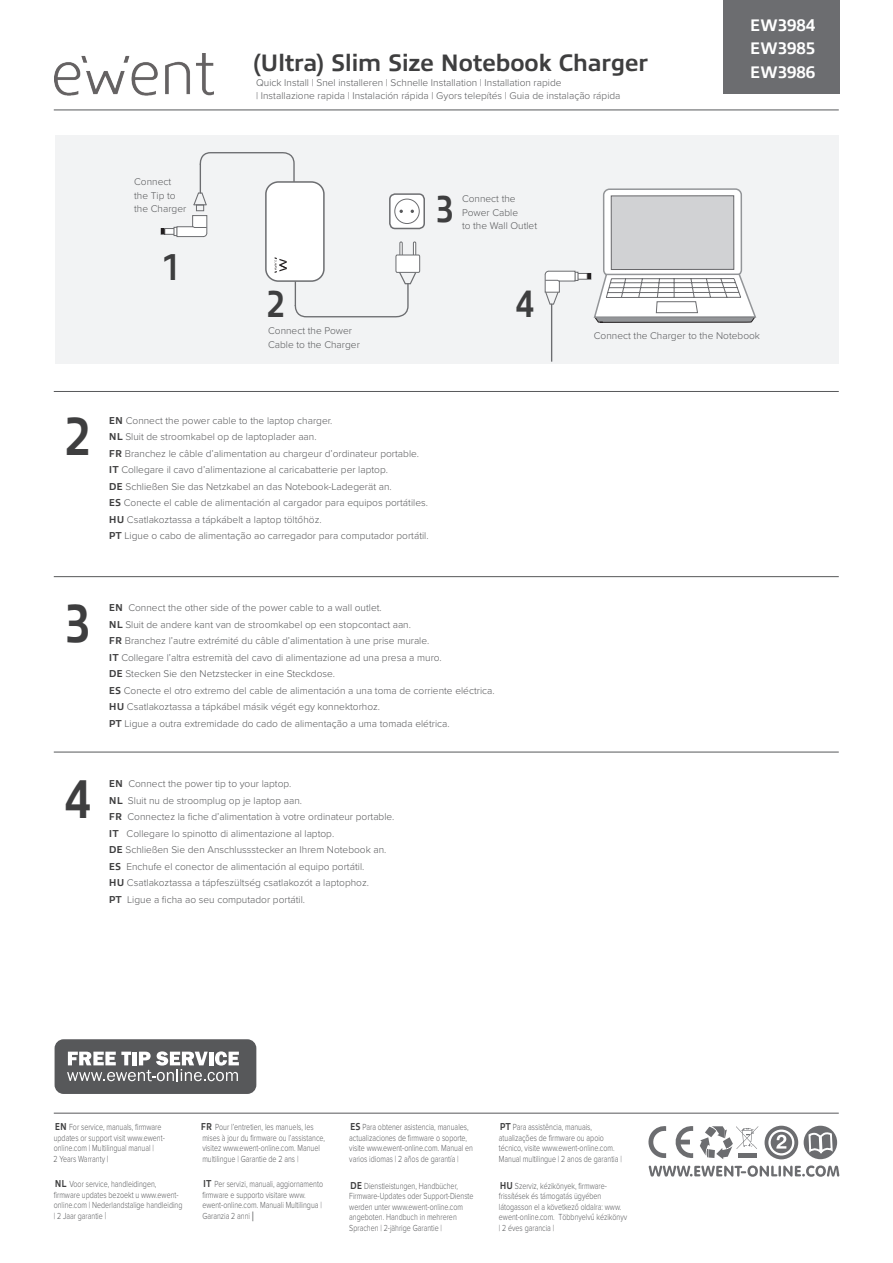
<style>
.page{position:relative;width:893px;height:1263px;background:#fff}
.page>*{position:absolute;margin:0;border:0;box-sizing:border-box;transform-origin:0 0}
.QIG-INSTRUCTIES{font:700 54px "Allumi Std";color:#3e3e3f;scale:.85 1}
.QIG-INSTRUCTIES-2{font:700 37.8px "Allumi Std";color:#3e3e3f;scale:.85 1}
.t1{font:700 24px "Allumi Std";letter-spacing:-.015em;color:#3e3e3f}
.t2{font:700 16.95px "Allumi Std";color:#fff}
.QIG-INSTRUCTIES-3{font:300 10.2px "Proxima Nova";color:#57585a}
.QIG-INSTRUCTIES-4{font:300 9.15px/10.5px "Proxima Nova";color:#57585a;scale:.78 1}
.s1{font-family:"Allumi Std";font-weight:700;color:#3e3e3f}
.s2{font-family:"Allumi Std";font-weight:700;font-size:10.2px;color:#3e3e3f}
.s3{font-size:10.2px}
.s4{font-family:"Arial";font-weight:400;font-size:10.2px}
</style>
<div class="page">
<div style="left:55px;top:135px;width:783px;height:229px;background:#f2f3f4"></div>
<div style="left:723px;top:0;width:116px;height:94px;background:#6c6d70"></div>
<svg style="left:647px;top:1112px;width:192px;height:65px"></svg>
<hr style="left:738px;top:1154px;width:18px;height:4px;background:#6c6d70">
<hr style="left:54px;top:391px;width:785px;height:1px;background:#57585a">
<hr style="left:54px;top:110px;width:785px;height:1px;background:#57585a">
<hr style="left:54px;top:576px;width:785px;height:1px;background:#57585a">
<hr style="left:54px;top:752px;width:785px;height:1px;background:#57585a">
<hr style="left:54px;top:1113px;width:785px;height:1px;background:#57585a">
<div style="left:55px;top:1039px;width:201px;height:55px;background:#57585a;border-radius:9px"></div>
<svg style="left:67px;top:1051px;width:172px;height:30px"></svg>
<div style="left:390px;top:193px;width:34px;height:35px;background:#fff;border-radius:5px"></div>
<div style="left:389px;top:193px;width:36px;height:36px;border:2px solid #6c6d70;border-radius:5px"></div>
<div style="left:394px;top:199px;width:26px;height:25px;border:1px solid #6c6d70;border-radius:50%"></div>
<div style="left:265px;top:181px;width:60px;height:101px;background:#fff;border:2px solid #6c6d70;border-radius:12px"></div>
<div style="left:400px;top:242px;width:2px;height:20px;border:1px solid #6c6d70"></div>
<div style="left:413px;top:242px;width:3px;height:20px;border:1px solid #6c6d70"></div>
<div style="left:396px;top:255px;width:24px;height:17px;background:#fff"></div>
<div style="left:395px;top:254px;width:25px;height:19px;border:1px solid #6c6d70"></div>
<svg style="left:294px;top:271px;width:123px;height:47px"></svg>
<div style="left:604px;top:189px;width:137px;height:87px;background:#fff;border-radius:6px"></div>
<div style="left:603px;top:188px;width:139px;height:89px;border:2px solid #939598;border-radius:6px"></div>
<div style="left:611px;top:196px;width:123px;height:73px;background:#d1d2d4"></div>
<div style="left:611px;top:195px;width:123px;height:75px;border:1px solid #67676a"></div>
<div style="left:161px;top:228px;width:14px;height:7px;background:#fff;border:1px solid #6c6d70"></div>
<svg style="left:174px;top:215px;width:34px;height:22px"></svg>
<svg style="left:161px;top:229px;width:4px;height:6px"></svg>
<svg style="left:274px;top:257px;width:13px;height:16px"></svg>
<svg style="left:193px;top:152px;width:102px;height:54px"></svg>
<div style="left:196px;top:205px;width:8px;height:6px;border:1px solid #6c6d70"></div>
<hr style="left:551px;top:304px;width:1px;height:58px;background:#6c6d70">
<div style="left:577px;top:273px;width:14px;height:7px;background:#fff;border:1px solid #6c6d70"></div>
<svg style="left:587px;top:273px;width:170px;height:49px"></svg>
<svg style="left:544px;top:270px;width:34px;height:35px"></svg>
<img style="left:54px;top:53px;width:160px;height:43px">
<p class="t1" style="left:253px;top:49px;width:397px">(Ultra) Slim Size Notebook Charger</p>
<p class="QIG-INSTRUCTIES-3" style="left:256px;top:75px;width:307px">Quick Install | Snel installeren | Schnelle Installation | Installation rapide</p>
<p class="QIG-INSTRUCTIES-3" style="left:256px;top:88px;width:366px">| Installazione rapida | Instalación rápida | Gyors telepítés | Guia de instalação rápida</p>
<p class="QIG-INSTRUCTIES-3" style="left:134px;top:174px;width:39px">Connect</p>
<p class="QIG-INSTRUCTIES-3" style="left:134px;top:188px;width:43px">the Tip to</p>
<p class="QIG-INSTRUCTIES-3" style="left:134px;top:201px;width:54px">the Charger</p>
<p class="QIG-INSTRUCTIES-2" style="left:436px;top:188px;width:22px">3</p>
<p class="QIG-INSTRUCTIES-2" style="left:162px;top:246px;width:22px">1</p>
<p class="QIG-INSTRUCTIES-2" style="left:267px;top:283px;width:22px">2</p>
<p class="QIG-INSTRUCTIES-3" style="left:462px;top:191px;width:55px">Connect the</p>
<p class="QIG-INSTRUCTIES-3" style="left:462px;top:205px;width:58px">Power Cable</p>
<p class="QIG-INSTRUCTIES-3" style="left:462px;top:218px;width:77px">to the Wall Outlet</p>
<p class="QIG-INSTRUCTIES-2" style="left:516px;top:283px;width:22px">4</p>
<p class="t2" style="left:750px;top:16px;width:67px">EW3984</p>
<p class="t2" style="left:750px;top:63px;width:67px">EW3986</p>
<p class="t2" style="left:750px;top:39px;width:67px">EW3985</p>
<p class="QIG-INSTRUCTIES-3" style="left:268px;top:323px;width:86px">Connect the Power</p>
<p class="QIG-INSTRUCTIES-3" style="left:268px;top:336px;width:93px">Cable to the Charger</p>
<p class="QIG-INSTRUCTIES-3" style="left:594px;top:328px;width:168px">Connect the Charger to the Notebook</p>
<p class="QIG-INSTRUCTIES" style="left:65px;top:407px;width:31px">2</p>
<p class="QIG-INSTRUCTIES-3" style="left:109px;top:413px;width:225px"><span class="s1">EN</span> Connect the power cable to the laptop charger.</p>
<p class="QIG-INSTRUCTIES-3" style="left:109px;top:429px;width:209px"><span class="s1">NL</span> Sluit de stroomkabel op de laptoplader aan.</p>
<p class="QIG-INSTRUCTIES-3" style="left:109px;top:446px;width:312px"><span class="s1">FR</span> Branchez le câble d’alimentation au chargeur d’ordinateur portable.</p>
<p class="QIG-INSTRUCTIES-3" style="left:109px;top:462px;width:281px"><span class="s1">IT</span> Collegare il cavo d’alimentazione al caricabatterie per laptop.</p>
<p class="QIG-INSTRUCTIES-3" style="left:109px;top:479px;width:284px"><span class="s1">DE</span> Schließen Sie das Netzkabel an das Notebook-Ladegerät an.</p>
<p class="QIG-INSTRUCTIES-3" style="left:109px;top:495px;width:321px"><span class="s1">ES</span> Conecte el cable de alimentación al cargador para equipos portátiles.</p>
<p class="QIG-INSTRUCTIES-3" style="left:109px;top:512px;width:214px"><span class="s1">HU</span> Csatlakoztassa a tápkábelt a laptop töltőhöz.</p>
<p class="QIG-INSTRUCTIES-3" style="left:109px;top:528px;width:321px"><span class="s1">PT</span> Ligue o cabo de alimentação ao carregador para computador portátil.</p>
<p class="QIG-INSTRUCTIES" style="left:65px;top:594px;width:31px">3</p>
<p class="QIG-INSTRUCTIES-3" style="left:109px;top:600px;width:274px"><span class="s1">EN</span> Connect the other side of the power cable to a wall outlet.</p>
<p class="QIG-INSTRUCTIES-3" style="left:109px;top:616px;width:304px"><span class="s1">NL</span> Sluit de andere kant van de stroomkabel op een stopcontact aan.</p>
<p class="QIG-INSTRUCTIES-3" style="left:109px;top:633px;width:322px"><span class="s1">FR</span> Branchez l’autre extrémité du câble d’alimentation à une prise murale.</p>
<p class="QIG-INSTRUCTIES-3" style="left:109px;top:649px;width:334px"><span class="s1">IT</span> Collegare l’altra estremità del cavo di alimentazione ad una presa a muro.</p>
<p class="QIG-INSTRUCTIES-3" style="left:109px;top:666px;width:228px"><span class="s1">DE</span> Stecken Sie den Netzstecker in eine Steckdose.</p>
<p class="QIG-INSTRUCTIES-3" style="left:109px;top:682px;width:387px"><span class="s1">ES</span> Conecte el otro extremo del cable de alimentación a una toma de corriente eléctrica.</p>
<p class="QIG-INSTRUCTIES-3" style="left:109px;top:699px;width:273px"><span class="s1">HU</span> Csatlakoztassa a tápkábel másik végét egy konnektorhoz.</p>
<p class="QIG-INSTRUCTIES-3" style="left:109px;top:715px;width:342px"><span class="s1">PT</span> Ligue a outra extremidade do cado de alimentação a uma tomada elétrica.</p>
<p class="QIG-INSTRUCTIES" style="left:65px;top:770px;width:31px">4</p>
<p class="QIG-INSTRUCTIES-3" style="left:109px;top:776px;width:184px"><span class="s1">EN</span> Connect the power tip to your laptop.</p>
<p class="QIG-INSTRUCTIES-3" style="left:109px;top:793px;width:195px"><span class="s1">NL</span> Sluit nu de stroomplug op je laptop aan.</p>
<p class="QIG-INSTRUCTIES-3" style="left:109px;top:809px;width:287px"><span class="s1">FR</span> Connectez la fiche d’alimentation à votre ordinateur portable.</p>
<p class="QIG-INSTRUCTIES-3" style="left:109px;top:826px;width:227px"><span class="s1">IT</span> Collegare lo spinotto di alimentazione al laptop.</p>
<p class="QIG-INSTRUCTIES-3" style="left:109px;top:842px;width:279px"><span class="s1">DE</span> Schließen Sie den Anschlussstecker an Ihrem Notebook an.</p>
<p class="QIG-INSTRUCTIES-3" style="left:109px;top:859px;width:257px"><span class="s1">ES</span> Enchufe el conector de alimentación al equipo portátil.</p>
<p class="QIG-INSTRUCTIES-3" style="left:109px;top:875px;width:262px"><span class="s1">HU</span> Csatlakoztassa a tápfeszültség csatlakozót a laptophoz.</p>
<p class="QIG-INSTRUCTIES-3" style="left:109px;top:892px;width:198px"><span class="s1">PT</span> Ligue a ficha ao seu computador portátil.</p>
<p class="QIG-INSTRUCTIES-4" style="left:54px;top:1122px;width:144px"><span class="s2">EN</span> For service, manuals, firmware updates or support visit www.ewent&shy;online.com | Multilingual manual |</p>
<p class="QIG-INSTRUCTIES-4" style="left:54px;top:1153px;width:72px">2 Years Warranty |</p>
<p class="QIG-INSTRUCTIES-4" style="left:54px;top:1178px;width:166px"><span class="s2">NL</span> Voor service, handleidingen, firmware updates bezoekt u www.ewent&shy;online.com | Nederlandstalige handleiding | 2 Jaar garantie <span class="s3">|</span></p>
<p class="QIG-INSTRUCTIES-4" style="left:201px;top:1122px;width:161px"><span class="s2">FR</span> Pour l’entretien, les manuels, les mises à jour du firmware ou l’assistance, visitez www.ewent-online.com. Manuel multilingue | Garantie de 2 ans |</p>
<p class="QIG-INSTRUCTIES-4" style="left:202px;top:1178px;width:156px"><span class="s2">IT</span> Per servizi, manuali, aggiornamento firmware e supporto visitare www. ewent-online.com. Manuali Multilingua | Garanzia 2 anni <span class="s4">|</span></p>
<p class="QIG-INSTRUCTIES-4" style="left:349px;top:1122px;width:160px"><span class="s2">ES</span> Para obtener asistencia, manuales, actualizaciones de firmware o soporte, visite www.ewent-online.com. Manual en varios idiomas | 2 años de garantía |</p>
<p class="QIG-INSTRUCTIES-4" style="left:349px;top:1180px;width:161px"><span class="s2">DE</span> Dienstleistungen, Handbücher, Firmware-Updates oder Support-Dienste werden unter www.ewent-online.com angeboten. Handbuch in mehreren Sprachen | 2-jährige Garantie |</p>
<p class="QIG-INSTRUCTIES-4" style="left:499px;top:1122px;width:159px"><span class="s2">PT</span> Para assistência, manuais, atualizações de firmware ou apoio técnico, visite www.ewent-online.com.<br>Manual multilingue | 2 anos de garantia |</p>
<p class="QIG-INSTRUCTIES-4" style="left:499px;top:1180px;width:166px"><span class="s2">HU</span> Szerviz, kézikönyek, firmware&shy;frissítések és támogatás ügyében látogasson el a következő oldalra: www. ewent-online.com. Többnyelvű kézikönyv | 2 éves garancia |</p>
</div>
